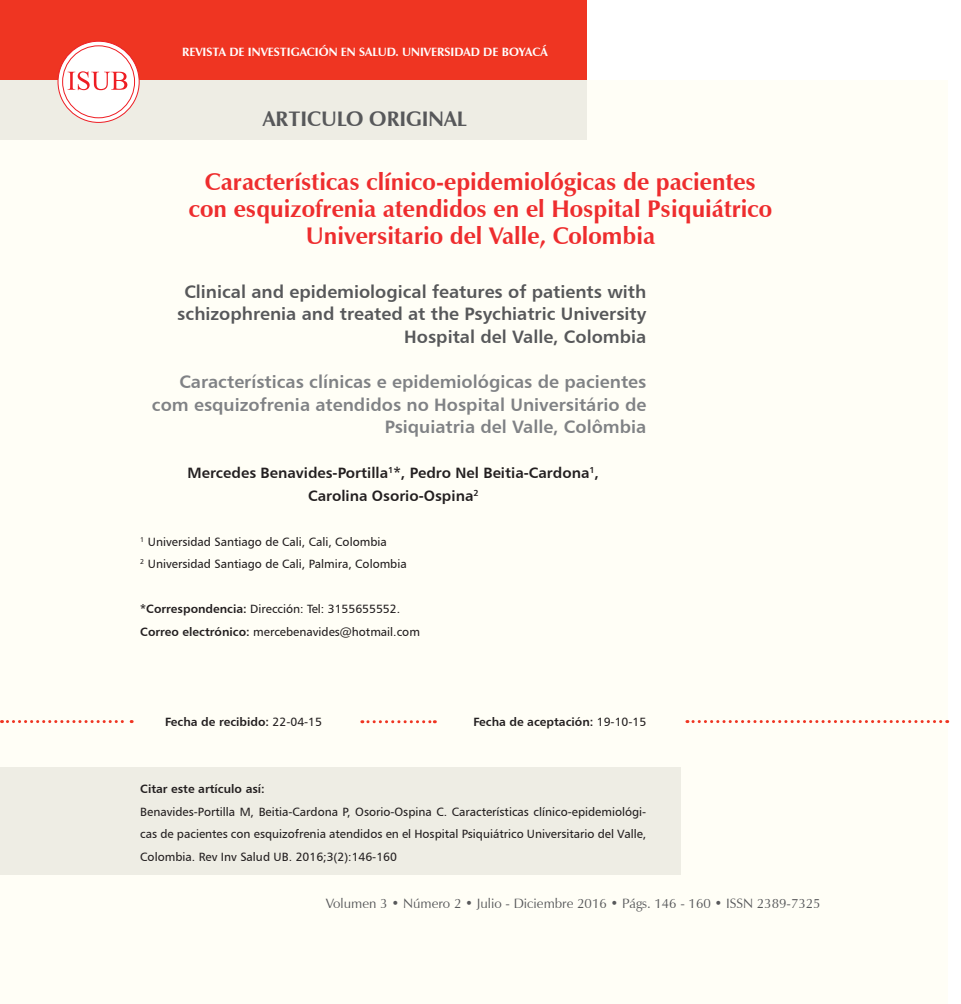
<style>
.page{position:relative;width:961px;height:1004px;background:#fff}
.page>*{position:absolute;margin:0;border:0;box-sizing:border-box;transform-origin:0 0}
.Titulo_Rojo{font:700 24px/27px "Zapf Humanist 601 BT";color:#ee2d2e;text-align:center}
.Titulo_Uno{font:700 21px "Zapf Humanist 601 BT";color:#57585a}
.Subtitulo{font:18px/22.5px "Humanist 777 BT Bold B";color:#808285;text-align:right}
.Subtitulo-2{font:18px/22.5px "Humanist 777 BT Bold B";color:#57585a;text-align:right}
.Parrafo{font:15px "Humanist 777 BT Bold B";color:#231f20}
.Normal_texto_articul{font:13.5px "Zapf Humanist 601 BT";color:#57585a}
.Info_autores{font:12px/22.5px "Humanist 777 BT Roman B";color:#231f20;text-align:justify}
.Info_autores-2{font:12px "Humanist 777 BT Bold B";color:#231f20}
.t1{font:700 12px "Zapf Humanist 601 BT";color:#fff}
.s1{font-family:"Humanist 777 BT Bold B"}
.s2{font-family:"Humanist 777 BT Roman B"}
</style>
<div class="page">
<div style="left:0;top:80px;width:947px;height:923px;background:#fffef6"></div>
<div style="left:0;top:0;width:587px;height:80px;background:#ef3522"></div>
<div style="left:0;top:80px;width:587px;height:59px;background:#eeede4"></div>
<svg style="left:57px;top:41px;width:83px;height:82px"></svg>
<svg style="left:2px;top:720px;width:130px;height:3px"></svg>
<svg style="left:687px;top:720px;width:261px;height:3px"></svg>
<svg style="left:362px;top:720px;width:73px;height:3px"></svg>
<div style="left:0;top:767px;width:680px;height:107px;background:#eeede4"></div>
<p class="t1" style="left:182px;top:44px;width:367px">REVISTA DE INVESTIGACIÓN EN SALUD. UNIVERSIDAD DE BOYACÁ</p>
<p class="Titulo_Uno" style="left:263px;top:105px;width:205px">ARTICULO ORIGINAL</p>
<p class="Titulo_Rojo" style="left:189px;top:168px;width:585px">Características clínico-epidemiológicas de pacientes con esquizofrenia atendidos en el Hospital Psiquiátrico<br>Universitario del Valle, Colombia</p>
<p class="Subtitulo-2" style="left:177px;top:280px;width:471px">Clinical and epidemiological features of patients with schizophrenia and treated at the Psychiatric University<br>Hospital del Valle, Colombia</p>
<p class="Subtitulo" style="left:152px;top:370px;width:496px">Características clínicas e epidemiológicas de pacientes com esquizofrenia atendidos no Hospital Universitário de<br>Psiquiatria del Valle, Colômbia</p>
<p class="Parrafo" style="left:188px;top:463px;width:413px">Mercedes Benavides-Portilla<sup>1</sup>*, Pedro Nel Beitia-Cardona<sup>1</sup>,</p>
<p class="Parrafo" style="left:308px;top:486px;width:172px">Carolina Osorio-Ospina<sup>2</sup></p>
<p class="Info_autores" style="left:140px;top:530px;width:248px"><sup>1</sup> Universidad Santiago de Cali, Cali, Colombia</p>
<p class="Info_autores" style="left:140px;top:552px;width:268px"><sup>2</sup> Universidad Santiago de Cali, Palmira, Colombia</p>
<p class="Info_autores" style="left:140px;top:597px;width:261px"><span class="s1">*Correspondencia:</span> Dirección: Tel: 3155655552.</p>
<p class="Info_autores" style="left:140px;top:620px;width:281px"><span class="s1">Correo electrónico:</span> mercebenavides@hotmail.com</p>
<p class="Info_autores-2" style="left:165px;top:714px;width:158px">Fecha de recibido: <span class="s2">22-04-15</span></p>
<p class="Info_autores-2" style="left:473px;top:714px;width:174px">Fecha de aceptación: <span class="s2">19-10-15</span></p>
<p class="Info_autores-2" style="left:140px;top:781px;width:126px">Citar este artículo así:</p>
<p class="Info_autores" style="left:140px;top:800px;width:507px">Benavides-Portilla M, Beitia-Cardona P, Osorio-Ospina C. Características clínico-epidemiológi&shy;cas de pacientes con esquizofrenia atendidos en el Hospital Psiquiátrico Universitario del Valle, Colombia. Rev Inv Salud UB. 2016;3(2):146-160</p>
<p class="Normal_texto_articul" style="left:326px;top:894px;width:496px">Volumen 3 • Número 2 • Julio - Diciembre 2016 • Págs. 146 - 160 • ISSN 2389-7325</p>
</div>
